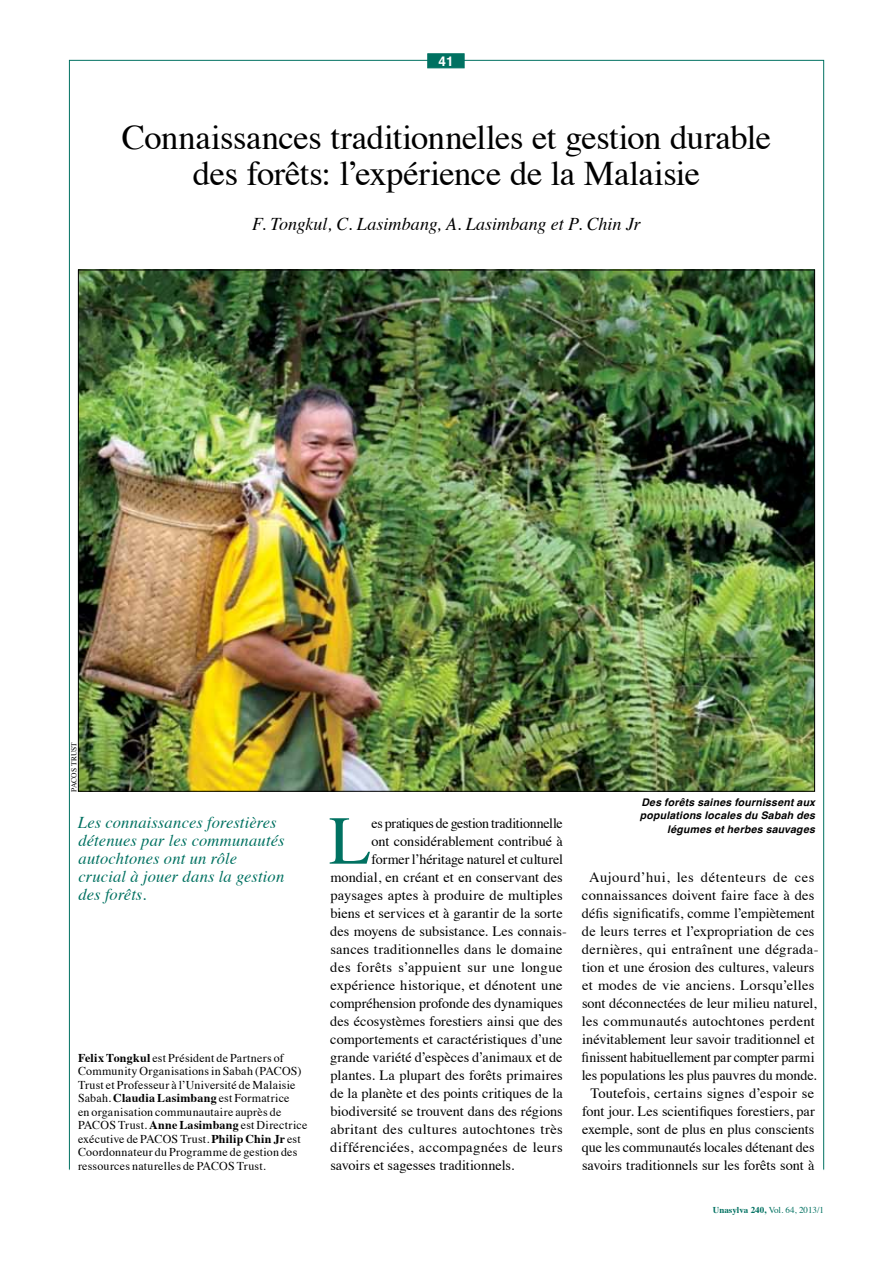
<style>
.page{position:relative;width:893px;height:1263px;background:#fff}
.page>*{position:absolute;margin:0;border:0;box-sizing:border-box;transform-origin:0 0}
.t1{font:68.7px "Times";color:#007161}
.t2{font:34.5px/36px "Times";letter-spacing:-.01em;color:#000;text-align:center}
.t3{font:italic 18px "Times";color:#000}
.t4{font:italic 16.5px/18px "Times";letter-spacing:.01em;color:#007161}
.t5{font:14.25px/18px "Times";letter-spacing:.005em;color:#000;text-align:center}
.t6{font:14.25px "Times";letter-spacing:-.02em;color:#000}
.t7{font:14.25px "Times";letter-spacing:.025em;color:#000}
.t8{font:14.25px "Times";letter-spacing:.03em;color:#000}
.t9{font:700 13.5px "Helvetica";color:#fff}
.t10{font:12px/13.5px "Times";letter-spacing:.015em;color:#000}
.t11{font:italic 700 10.5px/13.5px "Helvetica";letter-spacing:.025em;color:#000;text-align:right}
.t12{font:9px "Times";color:#007161}
.t13{font:7.5px "Times";letter-spacing:.005em;color:#000}
.s1{font-weight:700}
</style>
<div class="page">
<div style="left:428px;top:54px;width:36px;height:14px;background:#007161;border:1px solid #007161"></div>
<img style="left:80px;top:272px;width:733px;height:518px">
<p class="t9" style="left:439px;top:50px;width:17px">41</p>
<h2 class="t2" style="left:122px;top:116px;width:651px">Connaissances traditionnelles et gestion durable des forêts: l’expérience de la Malaisie</h2>
<p class="t3" style="left:252px;top:208px;width:390px">F. Tongkul, C. Lasimbang, A. Lasimbang et P. Chin Jr</p>
<p class="t13" style="left:67px;top:792px;width:51px;rotate:-90deg">PACOS TRUST</p>
<p class="t4" style="left:78px;top:812px;width:208px">Les connaissances forestières détenues par les communautés autochtones ont un rôle crucial à jouer dans la gestion des forêts.</p>
<p class="t10" style="left:78px;top:1050px;width:231px"><span class="s1">Felix Tongkul</span> est Président de Partners of Community Organisations in Sabah (PACOS)<br>Trust et Professeur à l’Université de Malaisie Sabah. <span class="s1">Claudia Lasimbang</span> est Formatrice<br>en organisation communautaire auprès de PACOS Trust. <span class="s1">Anne Lasimbang</span> est Directrice exécutive de PACOS Trust. <span class="s1">Philip Chin Jr</span> est Coordonnateur du Programme de gestion des ressources naturelles de PACOS Trust.</p>
<h1 class="t1" style="left:329px;top:776px;width:43px">L</h1>
<p class="t6" style="left:372px;top:809px;width:193px">es pratiques de gestion traditionnelle</p>
<p class="t5" style="left:371px;top:831px;width:193px">ont considérablement contribué à</p>
<p class="t5" style="left:372px;top:849px;width:193px">former l’héritage naturel et culturel</p>
<p class="t5" style="left:330px;top:867px;width:234px">mondial, en créant et en conservant des</p>
<p class="t5" style="left:331px;top:885px;width:234px">paysages aptes à produire de multiples</p>
<p class="t5" style="left:331px;top:903px;width:234px">biens et services et à garantir de la sorte</p>
<p class="t5" style="left:330px;top:921px;width:238px">des moyens de subsistance. Les connais-</p>
<p class="t5" style="left:330px;top:939px;width:234px">sances traditionnelles dans le domaine</p>
<p class="t8" style="left:330px;top:953px;width:234px">des forêts s’appuient sur une longue</p>
<p class="t5" style="left:330px;top:975px;width:234px">expérience historique, et dénotent une</p>
<p class="t5" style="left:330px;top:993px;width:234px">compréhension profonde des dynamiques</p>
<p class="t5" style="left:330px;top:1011px;width:234px">des écosystèmes forestiers ainsi que des</p>
<p class="t5" style="left:330px;top:1029px;width:234px">comportements et caractéristiques d’une</p>
<p class="t5" style="left:330px;top:1047px;width:234px">grande variété d’espèces d’animaux et de</p>
<p class="t5" style="left:331px;top:1065px;width:234px">plantes. La plupart des forêts primaires</p>
<p class="t5" style="left:330px;top:1083px;width:234px">de la planète et des points critiques de la</p>
<p class="t5" style="left:331px;top:1101px;width:234px">biodiversité se trouvent dans des régions</p>
<p class="t5" style="left:330px;top:1119px;width:234px">abritant des cultures autochtones très</p>
<p class="t7" style="left:330px;top:1133px;width:234px">différenciées, accompagnées de leurs</p>
<p class="t5" style="left:330px;top:1155px;width:186px">savoirs et sagesses traditionnels.</p>
<p class="t11" style="left:640px;top:795px;width:177px">Des forêts saines fournissent aux populations locales du Sabah des légumes et herbes sauvages</p>
<p class="t5" style="left:582px;top:867px;width:238px">Aujourd’hui, les détenteurs de ces connaissances doivent faire face à des défis significatifs, comme l’empiètement de leurs terres et l’expropriation de ces dernières, qui entraînent une dégrada&shy;tion et une érosion des cultures, valeurs et modes de vie anciens. Lorsqu’elles sont déconnectées de leur milieu naturel, les communautés autochtones perdent inévitablement leur savoir traditionnel et finissent habituellement par compter parmi les populations les plus pauvres du monde.<br>Toutefois, certains signes d’espoir se font jour. Les scientifiques forestiers, par exemple, sont de plus en plus conscients que les communautés locales détenant des savoirs traditionnels sur les forêts sont à</p>
<p class="t12" style="left:713px;top:1201px;width:113px"><span class="s1">Unasylva 240,</span> Vol. 64, 2013/1</p>
</div>
